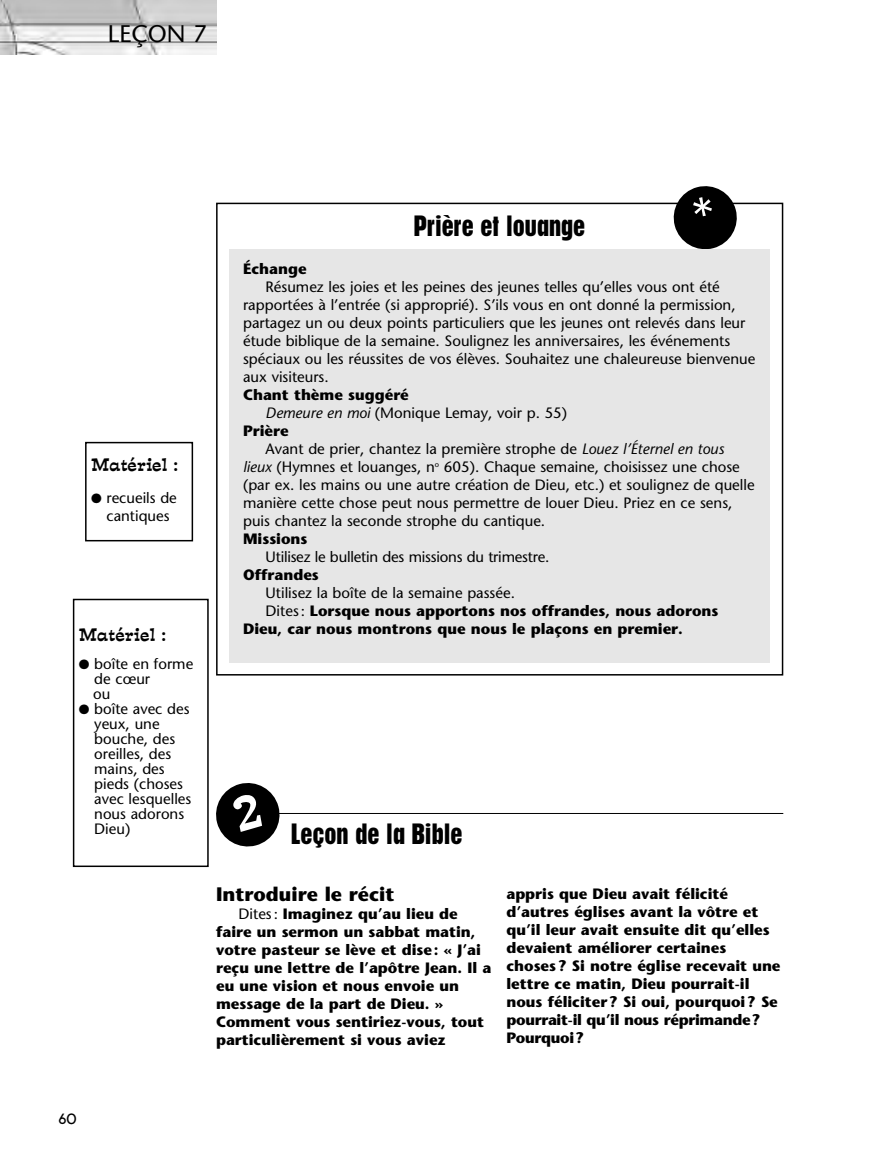
<style>
.page{position:relative;width:872px;height:1149px;background:#fff}
.page>*{position:absolute;margin:0;border:0;box-sizing:border-box;transform-origin:0 0}
.t1{font:700 condensed 27px "Placard";color:#000}
.t2{font:24px "Stone Sans";color:#000}
.t3{font:700 19.5px "Stone Sans";color:#000}
.t4{font:16.5px "Estro Font";color:#000}
.t5{font:15px/15px "Stone Sans";color:#000}
.t6{font:700 15px/18px "Stone Sans";color:#000}
.t7{font:700 15px "New Garden";color:#000}
.s1{font-style:italic}
.s2{font-weight:400}
</style>
<div class="page">
<hr style="left:264px;top:812px;width:519px;height:1px;background:#000">
<img style="left:0;top:0;width:216px;height:54px">
<div style="left:216px;top:202px;width:567px;height:473px;border:2px solid #000"></div>
<div style="left:230px;top:249px;width:540px;height:413px;background:#e6e6e6"></div>
<div style="left:85px;top:441px;width:108px;height:100px;border:2px solid #000"></div>
<div style="left:73px;top:598px;width:136px;height:268px;border:2px solid #000"></div>
<svg style="left:216px;top:783px;width:67px;height:64px"></svg>
<svg style="left:670px;top:186px;width:70px;height:63px"></svg>
<h2 class="t2" style="left:108px;top:24px;width:101px">LEÇON 7</h2>
<p class="t4" style="left:91px;top:456px;width:88px">Matériel :</p>
<p class="t5" style="left:91px;top:490px;width:87px;line-height:18px;text-align:center">● recueils de cantiques</p>
<p class="t4" style="left:79px;top:625px;width:88px">Matériel :</p>
<p class="t5" style="left:93px;top:657px;width:102px;text-indent:-14px">● boîte en forme de cœur<br>ou</p>
<p class="t5" style="left:94px;top:702px;width:99px;text-indent:-15px">● boîte avec des yeux, une bouche, des oreilles, des mains, des pieds (choses avec lesquelles nous adorons<br>Dieu)</p>
<h1 class="t1" style="left:414px;top:215px;width:173px">Prière et louange</h1>
<p class="t6" style="left:243px;top:261px;width:65px">Échange</p>
<p class="t5" style="left:243px;top:279px;width:514px;line-height:18px;text-indent:22px">Résumez les joies et les peines des jeunes telles qu’elles vous ont été rapportées à l’entrée (si approprié). S’ils vous en ont donné la permission, partagez un ou deux points particuliers que les jeunes ont relevés dans leur étude biblique de la semaine. Soulignez les anniversaires, les événements spéciaux ou les réussites de vos élèves. Souhaitez une chaleureuse bienvenue aux visiteurs.</p>
<p class="t6" style="left:243px;top:387px;width:167px">Chant thème suggéré</p>
<p class="t5" style="left:266px;top:406px;width:303px"><span class="s1">Demeure en moi</span> (Monique Lemay, voir p. 55)</p>
<p class="t6" style="left:243px;top:423px;width:47px">Prière</p>
<p class="t5" style="left:266px;top:442px;width:460px">Avant de prier, chantez la première strophe de <span class="s1">Louez l’Éternel en tous</span></p>
<p class="t5" style="left:243px;top:460px;width:498px"><span class="s1">lieux</span> (Hymnes et louanges, n<sup>o</sup> 605). Chaque semaine, choisissez une chose</p>
<p class="t5" style="left:243px;top:478px;width:513px">(par ex. les mains ou une autre création de Dieu, etc.) et soulignez de quelle</p>
<p class="t5" style="left:243px;top:496px;width:491px">manière cette chose peut nous permettre de louer Dieu. Priez en ce sens,</p>
<p class="t5" style="left:243px;top:514px;width:304px">puis chantez la seconde strophe du cantique.</p>
<p class="t6" style="left:243px;top:531px;width:66px">Missions</p>
<p class="t5" style="left:265px;top:550px;width:285px">Utilisez le bulletin des missions du trimestre.</p>
<p class="t6" style="left:243px;top:567px;width:77px">Offrandes</p>
<p class="t5" style="left:265px;top:586px;width:251px">Utilisez la boîte de la semaine passée.</p>
<p class="t6" style="left:265px;top:603px;width:454px"><span class="s2">Dites :</span> Lorsque nous apportons nos offrandes, nous adorons</p>
<p class="t6" style="left:243px;top:621px;width:441px">Dieu, car nous montrons que nous le plaçons en premier.</p>
<h1 class="t1" style="left:291px;top:823px;width:173px">Leçon de la Bible</h1>
<h3 class="t3" style="left:216px;top:886px;width:180px">Introduire le récit</h3>
<p class="t6" style="left:216px;top:906px;width:277px;text-indent:22px"><span class="s2">Dites :</span> Imaginez qu’au lieu de faire un sermon un sabbat matin, votre pasteur se lève et dise : « J’ai reçu une lettre de l’apôtre Jean. Il a eu une vision et nous envoie un message de la part de Dieu. »<br>Comment vous sentiriez-vous, tout particulièrement si vous aviez</p>
<p class="t6" style="left:506px;top:886px;width:275px">appris que Dieu avait félicité d’autres églises avant la vôtre et qu’il leur avait ensuite dit qu’elles devaient améliorer certaines choses? Si notre église recevait une lettre ce matin, Dieu pourrait-il nous féliciter ? Si oui, pourquoi ? Se pourrait-il qu’il nous réprimande ?<br>Pourquoi ?</p>
<p class="t7" style="left:58px;top:1109px;width:20px">60</p>
</div>
